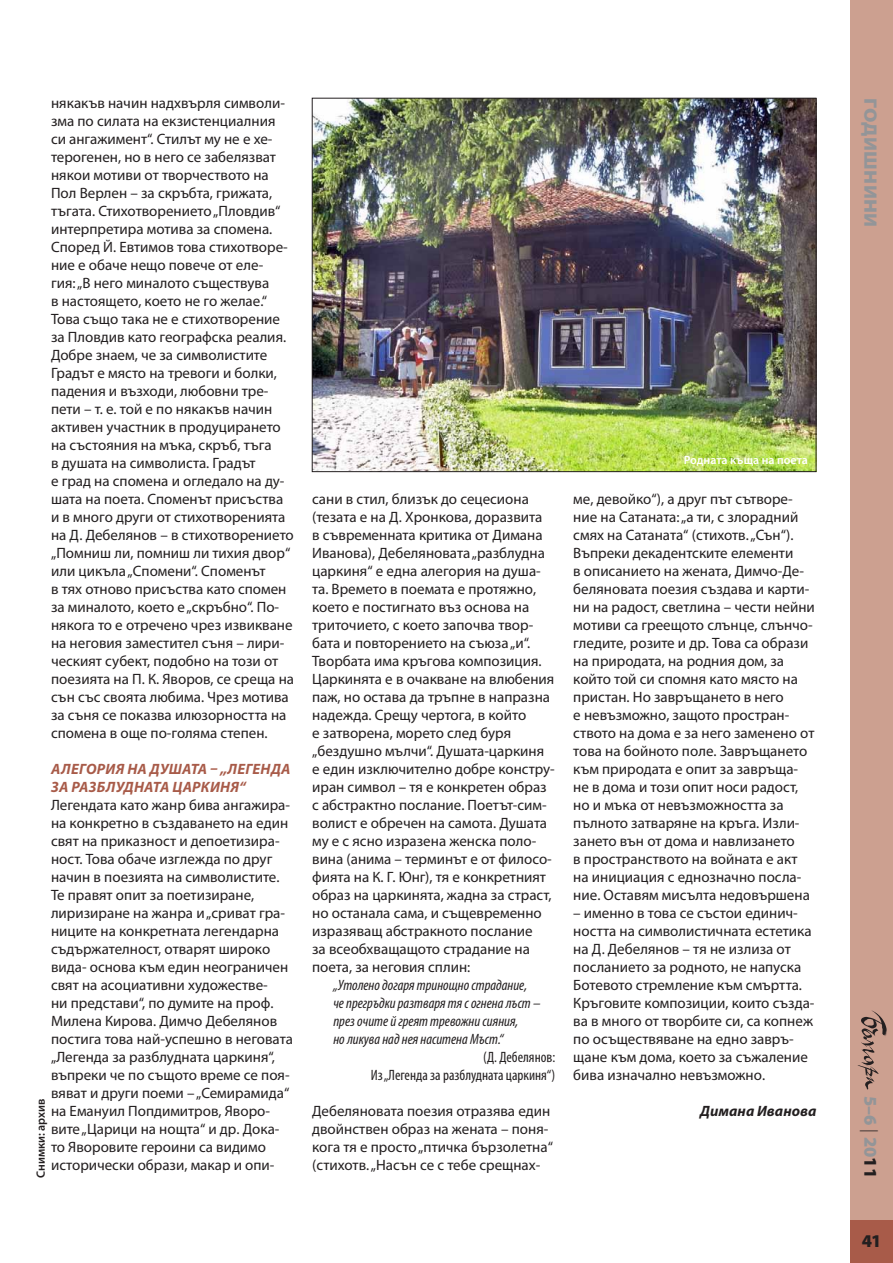
<style>
.page{position:relative;width:893px;height:1263px;background:#fff}
.page>*{position:absolute;margin:0;border:0;box-sizing:border-box;transform-origin:0 0}
.t1{font:900 18px "Myriad Pro";color:#939598;scale:1.1 1}
.t2{font:900 18px "Myriad Pro";color:#939598}
.t3{font:900 18px "Myriad Pro";color:#231f20}
.t4{font:15px/18px "Myriad Pro";color:#231f20}
.t5{font:italic condensed 15px/18px "Myriad Pro";color:#231f20}
.t6{font:italic 700 15px/18px "Myriad Pro";letter-spacing:.055em;color:#a85b49}
.t7{font:condensed 15px/18px "Myriad Pro";color:#231f20;text-align:right}
.t8{font:italic 700 15px "Myriad Pro";color:#231f20}
.t9{font:600 12px "Myriad Pro";color:#fff}
.t10{font:600 12px "Myriad Pro";color:#231f20}
.s1{font-weight:300;color:#231f20}
.s2{color:#231f20}
</style>
<div class="page">
<div style="left:850px;top:0;width:43px;height:1263px;background:#cca090"></div>
<div style="left:850px;top:1220px;width:43px;height:43px;background:#a85b49"></div>
<img style="left:857px;top:1010px;width:29px;height:80px">
<img style="left:314px;top:100px;width:500px;height:370px">
<p class="t4" style="left:51px;top:94px;width:245px">някакъв начин надхвърля символи&shy;зма по силата на екзистенциалния си ангажимент“. Стилът му не е хе&shy;терогенен, но в него се забелязват някои мотиви от творчеството на Пол Верлен – за скръбта, грижата, тъгата. Стихотворението „Пловдив“ интерпретира мотива за спомена.<br>Според Й. Евтимов това стихотворе&shy;ние е обаче нещо повече от еле-<br>гия: „В него миналото съществува<br>в настоящето, което не го желае.“ Това също така не е стихотворение за Пловдив като географска реалия.<br>Добре знаем, че за символистите Градът е място на тревоги и болки, падения и възходи, любовни тре&shy;пети – т. е. той е по някакъв начин активен участник в продуцирането на състояния на мъка, скръб, тъга<br>в душата на символиста. Градът<br>е град на спомена и огледало на ду&shy;шата на поета. Споменът присъства и в много други от стихотворенията на Д. Дебелянов – в стихотворението „Помниш ли, помниш ли тихия двор“ или цикъла „Спомени“. Споменът<br>в тях отново присъства като спомен за миналото, което е „скръбно“. По&shy;някога то е отречено чрез извикване на неговия заместител съня – лири&shy;ческият субект, подобно на този от поезията на П. К. Яворов, се среща на сън със своята любима. Чрез мотива за съня се показва илюзорността на спомена в още по-голяма степен.</p>
<p class="t6" style="left:51px;top:759px;width:240px">Алегория на душата – „Легенда за разблудната царкиня“</p>
<p class="t4" style="left:51px;top:796px;width:243px">Легендата като жанр бива ангажира&shy;на конкретно в създаването на един свят на приказност и депоетизира&shy;ност. Това обаче изглежда по друг начин в поезията на символистите.<br>Те правят опит за поетизиране, лиризиране на жанра и „сриват гра&shy;ниците на конкретната легендарна съдържателност, отварят широко вида- основа към един неограничен свят на асоциативни художестве-<br>ни представи“, по думите на проф.<br>Милена Кирова. Димчо Дебелянов постига това най-успешно в неговата „Легенда за разблудната царкиня“, въпреки че по същото време се поя&shy;вяват и други поеми – „Семирамида“ на Емануил Попдимитров, Яворо&shy;вите „Царици на нощта“ и др. Дока&shy;то Яворовите героини са видимо исторически образи, макар и опи-</p>
<p class="t10" style="left:33px;top:1178px;width:81px;rotate:-90deg">Снимки: архив</p>
<p class="t4" style="left:312px;top:490px;width:244px">сани в стил, близък до сецесиона (тезата е на Д. Хронкова, доразвита<br>в съвременната критика от Димана Иванова), Дебеляновата „разблудна царкиня“ е една алегория на душа&shy;та. Времето в поемата е протяжно, което е постигнато въз основа на триточието, с което започва твор&shy;бата и повторението на съюза „и“.<br>Творбата има кръгова композиция.<br>Царкинята е в очакване на влюбения паж, но остава да тръпне в напразна надежда. Срещу чертога, в който<br>е затворена, морето след буря „бездушно мълчи“. Душата-царкиня е един изключително добре констру&shy;иран символ – тя е конкретен образ с абстрактно послание. Поетът-сим&shy;волист е обречен на самота. Душата му е с ясно изразена женска поло&shy;вина (анима – терминът е от филосо&shy;фията на К. Г. Юнг), тя е конкретният образ на царкинята, жадна за страст, но останала сама, и същевременно изразяващ абстракното послание<br>за всеобхващащото страдание на поета, за неговия сплин:</p>
<p class="t5" style="left:333px;top:976px;width:209px">„Утолено догаря тринощно страдание, че прегръдки разтваря тя с огнена лъст – през очите й греят тревожни сияния,<br>но ликува над нея наситена Мъст.“</p>
<p class="t7" style="left:371px;top:1048px;width:186px">(Д. Дебелянов:<br>Из „Легенда за разблудната царкиня“)</p>
<p class="t4" style="left:312px;top:1102px;width:242px">Дебеляновата поезия отразява един двойнствен образ на жената – поня&shy;кога тя е просто „птичка бързолетна“ (стихотв. „Насън се с тебе срещнах-</p>
<p class="t9" style="left:684px;top:452px;width:126px">Родната къща на поета</p>
<p class="t4" style="left:573px;top:490px;width:243px">ме, девойко“), а друг път сътворе&shy;ние на Сатаната: „а ти, с злорадний смях на Сатаната“ (стихотв. „Сън“).<br>Въпреки декадентските елементи<br>в описанието на жената, Димчо-Де&shy;беляновата поезия създава и карти&shy;ни на радост, светлина – чести нейни мотиви са греещото слънце, слънчо&shy;гледите, розите и др. Това са образи на природата, на родния дом, за който той си спомня като място на пристан. Но завръщането в него<br>е невъзможно, защото простран&shy;ството на дома е за него заменено от това на бойното поле. Завръщането към природата е опит за завръща&shy;не в дома и този опит носи радост, но и мъка от невъзможността за пълното затваряне на кръга. Изли&shy;зането вън от дома и навлизането<br>в пространството на войната е акт на инициация с еднозначно посла&shy;ние. Оставям мисълта недовършена</p>
<p class="t4" style="left:573px;top:904px;width:243px">– именно в това се състои единич&shy;ността на символистичната естетика на Д. Дебелянов – тя не излиза от посланието за родното, не напуска Ботевото стремление към смъртта.<br>Кръговите композиции, които създа&shy;ва в много от творбите си, са копнеж по осъществяване на едно завръ&shy;щане към дома, което за съжаление бива изначално невъзможно.</p>
<p class="t8" style="left:700px;top:1101px;width:118px">Димана Иванова</p>
<p class="t1" style="left:883px;top:98px;width:117px;rotate:90deg">Годишнини</p>
<p class="t2" style="left:883px;top:1096px;width:83px;rotate:90deg">5–6 <span class="s1">|</span> 20<span class="s2">11</span></p>
<p class="t3" style="left:862px;top:1229px;width:21px">41</p>
</div>
